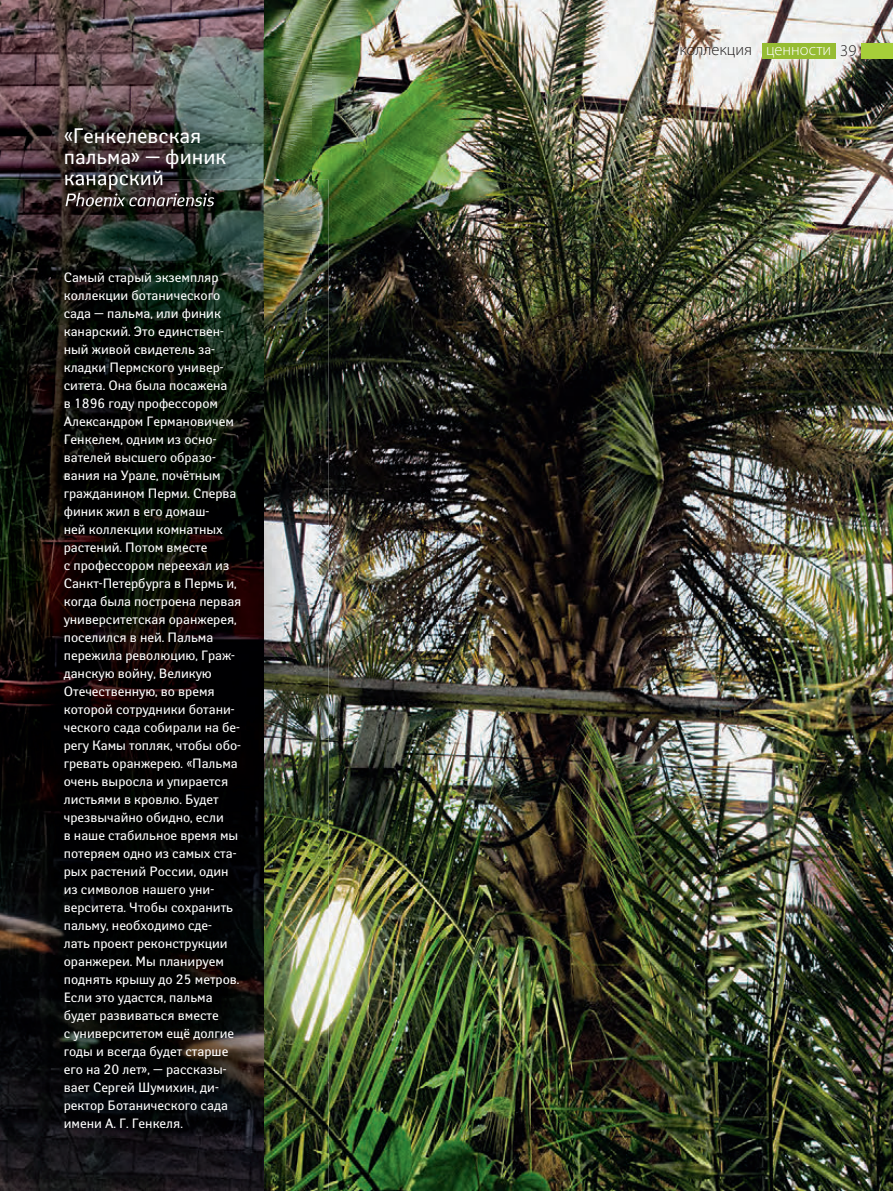
<style>
.page{position:relative;width:893px;height:1191px;background:#fff}
.page>*{position:absolute;margin:0;border:0;box-sizing:border-box;transform-origin:0 0}
.t1{font:21px/21px "Yanus";color:#fff}
.t2{font:300 16.5px "Myriad Pro";color:#231f20}
.t3{font:13.5px/18px "Yanus";color:#fff}
.s1{color:#fff}
</style>
<div class="page">
<img style="left:264px;top:0;width:629px;height:1191px">
<img style="left:0;top:0;width:264px;height:38px">
<div style="left:762px;top:43px;width:73px;height:16px;background:#96bc33"></div>
<div style="left:861px;top:43px;width:32px;height:16px;background:#a6ce39"></div>
<img style="left:0;top:38px;width:311px;height:262px">
<img style="left:65px;top:171px;width:97px;height:9px">
<img style="left:264px;top:180px;width:65px;height:1011px">
<img style="left:0;top:300px;width:264px;height:891px">
<img style="left:65px;top:180px;width:97px;height:10px">
<img style="left:65px;top:193px;width:149px;height:13px">
<h1 class="t1" style="left:64px;top:125px;width:164px">«Генкелевская пальма» — финик канарский</h1>
<p class="t3" style="left:64px;top:268px;width:179px">Самый старый экземпляр коллекции ботанического сада — пальма, или финик канарский. Это единствен&shy;ный живой свидетель за&shy;кладки Пермского универ&shy;ситета. Она была посажена<br>в 1896 году профессором<br>Александром Германовичем<br>Генкелем, одним из осно&shy;вателей высшего образо&shy;вания на Урале, почётным гражданином Перми. Сперва финик жил в его домаш-<br>ней коллекции комнатных растений. Потом вместе<br>с профессором переехал из<br>Санкт-Петербурга в Пермь и, когда была построена первая университетская оранжерея, поселился в ней. Пальма пережила революцию, Граж&shy;данскую войну, Великую<br>Отечественную, во время которой сотрудники ботани&shy;ческого сада собирали на бе&shy;регу Камы топляк, чтобы обо&shy;гревать оранжерею. «Пальма очень выросла и упирается листьями в кровлю. Будет чрезвычайно обидно, если<br>в наше стабильное время мы потеряем одно из самых ста&shy;рых растений России, один из символов нашего уни&shy;верситета. Чтобы сохранить пальму, необходимо сде&shy;лать проект реконструкции оранжереи. Мы планируем поднять крышу до 25 метров.<br>Если это удастся, пальма будет развиваться вместе<br>с университетом ещё долгие годы и всегда будет старше его на 20 лет», — рассказы&shy;вает Сергей Шумихин, ди&shy;ректор Ботанического сада имени А. Г. Генкеля.</p>
<p class="t2" style="left:679px;top:40px;width:179px">коллекция <span class="s1">ценности</span> 39</p>
</div>
